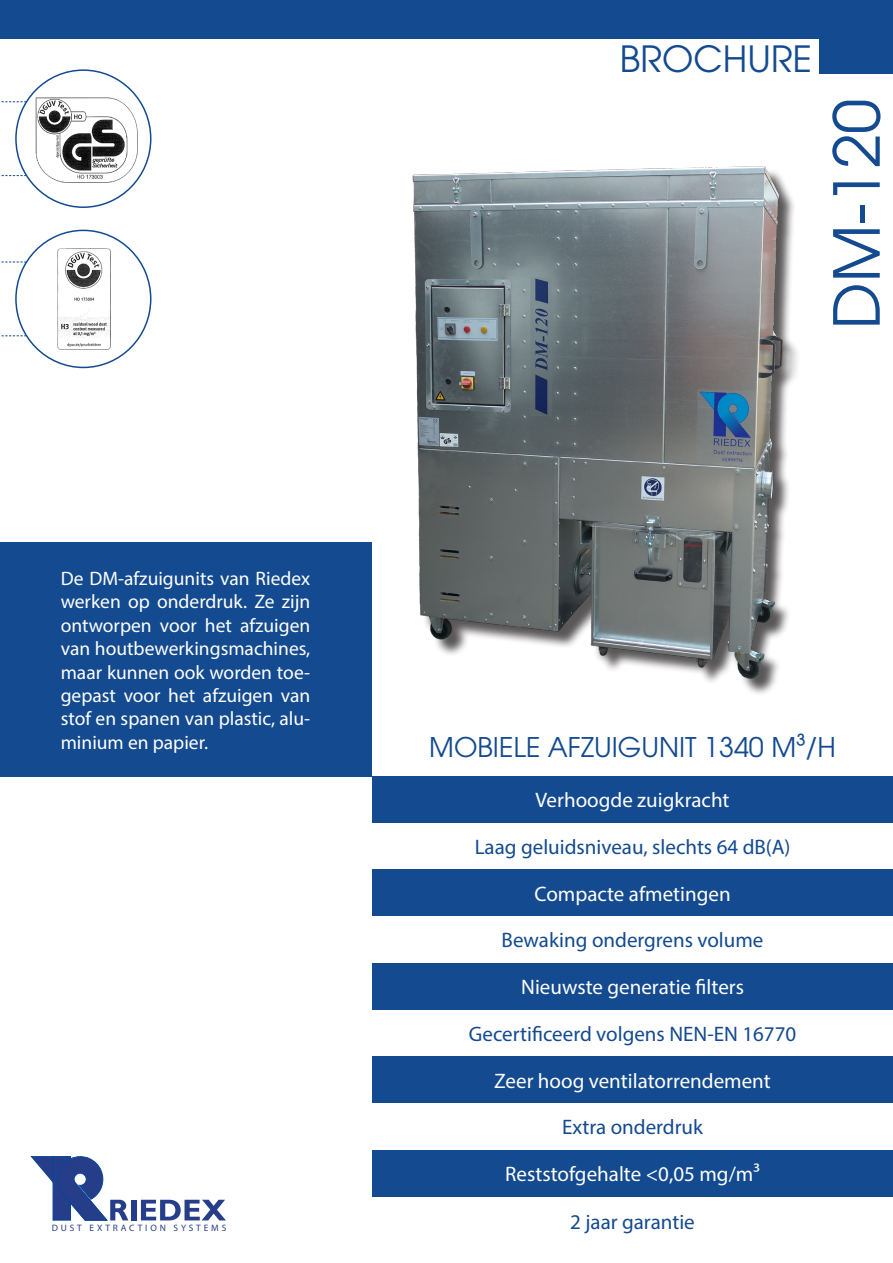
<style>
.page{position:relative;width:893px;height:1263px;background:#fff}
.page>*{position:absolute;margin:0;border:0;box-sizing:border-box;transform-origin:0 0}
.t1{font:63px "ITC Avant Garde Pro";color:#134a90}
.t2{font:36px "ITC Avant Garde Pro";color:#134a90}
.t3{font:27px "ITC Avant Garde Pro";color:#134a90}
.t4{font:21px "Myriad Pro";color:#134a90}
.t5{font:21px "Myriad Pro";color:#fff}
.t6{font:19.5px/23.4px "Myriad Pro";color:#fff;text-align:justify}
.t7{font:9.3px "Myriad";letter-spacing:.3em;color:#263e8a}
</style>
<div class="page">
<div style="left:0;top:542px;width:371px;height:235px;background:#134a90"></div>
<img style="left:371px;top:166px;width:427px;height:545px">
<div style="left:0;top:0;width:893px;height:38px;background:#134a90"></div>
<div style="left:820px;top:38px;width:73px;height:35px;background:#134a90"></div>
<div style="left:372px;top:776px;width:521px;height:46px;background:#134a90"></div>
<div style="left:372px;top:869px;width:521px;height:47px;background:#134a90"></div>
<div style="left:372px;top:963px;width:521px;height:46px;background:#134a90"></div>
<div style="left:372px;top:1056px;width:521px;height:47px;background:#134a90"></div>
<div style="left:372px;top:1150px;width:521px;height:47px;background:#134a90"></div>
<svg style="left:31px;top:1156px;width:97px;height:65px"></svg>
<div style="left:131px;top:1200px;width:5px;height:20px;background:#263e8a"></div>
<svg style="left:141px;top:1200px;width:85px;height:20px"></svg>
<svg style="left:1px;top:101px;width:26px;height:75px"></svg>
<div style="left:16px;top:70px;width:135px;height:137px;background:#fff;border-radius:50%"></div>
<img style="left:35px;top:96px;width:104px;height:87px">
<svg style="left:1px;top:261px;width:26px;height:76px"></svg>
<div style="left:16px;top:230px;width:135px;height:137px;background:#fff;border-radius:50%"></div>
<img style="left:57px;top:248px;width:54px;height:102px">
<p class="t6" style="left:61px;top:566px;width:251px">De DM-afzuigunits van Riedex werken op onderdruk. Ze zijn ontworpen voor het afzuigen van houtbewerkingsmachines, maar kunnen ook worden toe&shy;gepast voor het afzuigen van stof en spanen van plastic, alu&shy;minium en papier.</p>
<p class="t2" style="left:620px;top:36px;width:194px">BROCHURE</p>
<p class="t1" style="left:817px;top:329px;width:232px;rotate:-90deg">DM-120</p>
<p class="t3" style="left:429px;top:730px;width:408px">MOBIELE AFZUIGUNIT 1340 M³/H</p>
<p class="t5" style="left:535px;top:787px;width:195px">Verhoogde zuigkracht</p>
<p class="t4" style="left:475px;top:834px;width:317px">Laag geluidsniveau, slechts 64 dB(A)</p>
<p class="t5" style="left:534px;top:880px;width:198px">Compacte afmetingen</p>
<p class="t4" style="left:502px;top:927px;width:263px">Bewaking ondergrens volume</p>
<p class="t5" style="left:521px;top:974px;width:225px">Nieuwste generatie filters</p>
<p class="t4" style="left:469px;top:1021px;width:329px">Gecertificeerd volgens NEN-EN 16770</p>
<p class="t5" style="left:494px;top:1068px;width:278px">Zeer hoog ventilatorrendement</p>
<p class="t4" style="left:562px;top:1114px;width:142px">Extra onderdruk</p>
<p class="t5" style="left:505px;top:1161px;width:256px">Reststofgehalte &lt;0,05 mg/m3</p>
<p class="t7" style="left:52px;top:1222px;width:176px">DUST EXTRACTION SYSTEMS</p>
<p class="t4" style="left:570px;top:1208px;width:126px">2 jaar garantie</p>
</div>
